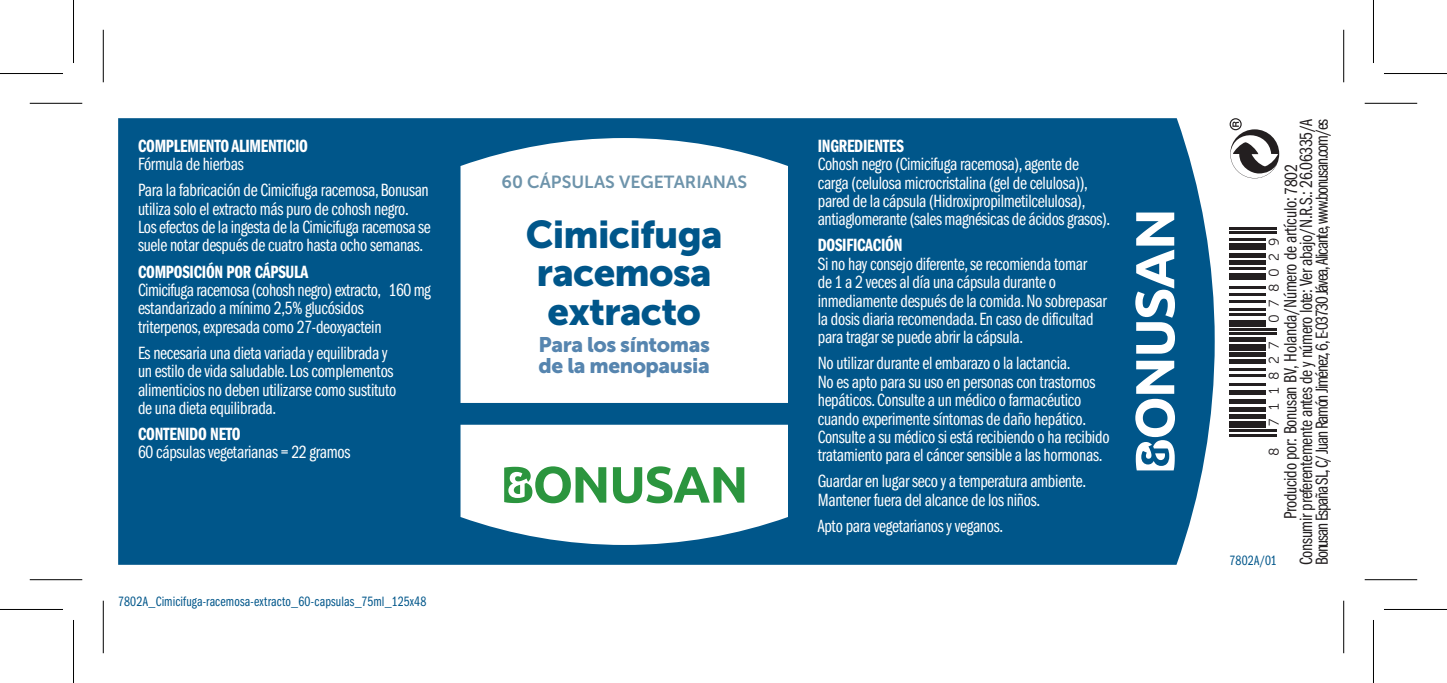
<style>
.page{position:relative;width:1447px;height:683px;background:#fff}
.page>*{position:absolute;margin:0;border:0;box-sizing:border-box;transform-origin:0 0}
.t1{font:38.5px/38.5px "Museo Sans 900";letter-spacing:-.02em;color:#00568a}
.t2{font:21px/21px "Museo Sans 900";letter-spacing:-.02em;color:#5685af}
.t3{font:18.2px/18.2px "Franklin Gothic Book Cmpr";letter-spacing:-.015em;color:#fff}
.t4{font:18.2px/15.8px "Franklin Gothic Book Cmpr";letter-spacing:-.02em;color:#231f20;text-align:center}
.t5{font:18.2px "Franklin Gothic Demi Cmpr";letter-spacing:-.015em;color:#fff}
.t6{font:17.5px "Museo Sans 700";color:#6e94ab}
.t7{font:14px "Franklin Gothic Book Cmpr";letter-spacing:.01em;color:#00568a}
.t8{font:14px "Museo Sans 300";letter-spacing:.525em;color:#231f20}
.s1{color:#fff}
</style>
<div class="page">
<div style="left:118px;top:118px;width:1096px;height:447px;background:#00568a"></div>
<svg style="left:1135px;top:212px;width:40px;height:142px"></svg>
<svg style="left:1135px;top:361px;width:40px;height:109px"></svg>
<svg style="left:460px;top:138px;width:328px;height:265px"></svg>
<svg style="left:460px;top:425px;width:328px;height:120px"></svg>
<svg style="left:1229px;top:118px;width:50px;height:60px"></svg>
<hr style="left:1229px;top:434px;width:48px;height:2px;background:#231f20">
<hr style="left:1229px;top:429px;width:48px;height:3px;background:#231f20">
<div style="left:1229px;top:421px;width:37px;height:6px;background:#231f20"></div>
<div style="left:1229px;top:414px;width:37px;height:5px;background:#231f20"></div>
<div style="left:1229px;top:407px;width:37px;height:5px;background:#231f20"></div>
<hr style="left:1229px;top:399px;width:37px;height:4px;background:#231f20">
<hr style="left:1229px;top:390px;width:37px;height:4px;background:#231f20">
<hr style="left:1229px;top:383px;width:37px;height:2px;background:#231f20">
<hr style="left:1229px;top:374px;width:37px;height:3px;background:#231f20">
<hr style="left:1229px;top:368px;width:37px;height:2px;background:#231f20">
<div style="left:1229px;top:359px;width:37px;height:5px;background:#231f20"></div>
<hr style="left:1229px;top:353px;width:37px;height:4px;background:#231f20">
<div style="left:1229px;top:344px;width:37px;height:7px;background:#231f20"></div>
<div style="left:1229px;top:337px;width:37px;height:5px;background:#231f20"></div>
<hr style="left:1229px;top:333px;width:48px;height:2px;background:#231f20">
<hr style="left:1229px;top:328px;width:48px;height:3px;background:#231f20">
<div style="left:1229px;top:320px;width:37px;height:6px;background:#231f20"></div>
<hr style="left:1229px;top:313px;width:37px;height:2px;background:#231f20">
<hr style="left:1229px;top:309px;width:37px;height:2px;background:#231f20">
<hr style="left:1229px;top:300px;width:37px;height:2px;background:#231f20">
<hr style="left:1229px;top:293px;width:37px;height:2px;background:#231f20">
<hr style="left:1229px;top:287px;width:37px;height:2px;background:#231f20">
<div style="left:1229px;top:273px;width:37px;height:7px;background:#231f20"></div>
<hr style="left:1229px;top:267px;width:37px;height:2px;background:#231f20">
<div style="left:1229px;top:260px;width:37px;height:5px;background:#231f20"></div>
<hr style="left:1229px;top:254px;width:37px;height:4px;background:#231f20">
<div style="left:1229px;top:243px;width:37px;height:6px;background:#231f20"></div>
<hr style="left:1229px;top:238px;width:37px;height:3px;background:#231f20">
<hr style="left:1229px;top:232px;width:48px;height:2px;background:#231f20">
<hr style="left:1229px;top:227px;width:48px;height:3px;background:#231f20">
<svg style="left:30px;top:102px;width:52px;height:1px"></svg>
<svg style="left:1364px;top:102px;width:53px;height:1px"></svg>
<svg style="left:30px;top:580px;width:52px;height:1px"></svg>
<svg style="left:1364px;top:580px;width:53px;height:1px"></svg>
<svg style="left:102px;top:30px;width:1px;height:52px"></svg>
<svg style="left:102px;top:600px;width:1px;height:53px"></svg>
<svg style="left:1344px;top:30px;width:1px;height:52px"></svg>
<svg style="left:1344px;top:600px;width:1px;height:53px"></svg>
<hr style="left:30px;top:103px;width:52px;height:1px;background:#000">
<hr style="left:1364px;top:103px;width:53px;height:1px;background:#000">
<hr style="left:30px;top:579px;width:52px;height:1px;background:#000">
<hr style="left:1364px;top:579px;width:53px;height:1px;background:#000">
<hr style="left:103px;top:30px;width:1px;height:52px;background:#000">
<hr style="left:103px;top:600px;width:1px;height:53px;background:#000">
<hr style="left:1343px;top:30px;width:1px;height:52px;background:#000">
<hr style="left:1343px;top:600px;width:1px;height:53px;background:#000">
<hr style="left:0;top:73px;width:63px;height:1px;background:#000">
<hr style="left:1384px;top:73px;width:63px;height:1px;background:#000">
<hr style="left:0;top:609px;width:63px;height:1px;background:#000">
<hr style="left:1384px;top:609px;width:63px;height:1px;background:#000">
<hr style="left:73px;top:0;width:1px;height:63px;background:#000">
<hr style="left:73px;top:620px;width:1px;height:63px;background:#000">
<hr style="left:1373px;top:0;width:1px;height:63px;background:#000">
<hr style="left:1373px;top:620px;width:1px;height:63px;background:#000">
<p class="t5" style="left:138px;top:136px;width:172px">COMPLEMENTO ALIMENTICIO</p>
<p class="t3" style="left:138px;top:151px;width:292px;line-height:25.9px">Fórmula de hierbas<br>Para la fabricación de Cimicifuga racemosa, Bonusan</p>
<p class="t3" style="left:138px;top:200px;width:294px">utiliza solo el extracto más puro de cohosh negro.<br>Los efectos de la ingesta de la Cimicifuga racemosa se suele notar después de cuatro hasta ocho semanas.</p>
<p class="t5" style="left:138px;top:261px;width:172px">COMPOSICIÓN POR CÁPSULA</p>
<p class="t3" style="left:138px;top:281px;width:294px">Cimicifuga racemosa (cohosh negro) extracto, 160 mg estandarizado a mínimo 2,5% glucósidos triterpenos, expresada como 27-deoxyactein</p>
<p class="t3" style="left:138px;top:344px;width:260px">Es necesaria una dieta variada y equilibrada y un estilo de vida saludable. Los complementos alimenticios no deben utilizarse como sustituto de una dieta equilibrada.</p>
<p class="t5" style="left:138px;top:424px;width:104px">CONTENIDO NETO</p>
<p class="t3" style="left:138px;top:443px;width:214px">60 cápsulas vegetarianas = 22 gramos</p>
<p class="t7" style="left:118px;top:594px;width:310px">7802A_Cimicifuga-racemosa-extracto_60-capsulas_75ml_125x48</p>
<p class="t6" style="left:501px;top:172px;width:247px">60 CÁPSULAS VEGETARIANAS</p>
<h1 class="t1" style="left:526px;top:215px;width:198px">Cimicifuga racemosa extracto</h1>
<p class="t2" style="left:538px;top:334px;width:173px">Para los síntomas de la menopausia</p>
<p class="t5" style="left:818px;top:136px;width:88px">INGREDIENTES</p>
<p class="t3" style="left:818px;top:155px;width:294px">Cohosh negro (Cimicifuga racemosa), agente de carga (celulosa microcristalina (gel de celulosa)), pared de la cápsula (Hidroxipropilmetilcelulosa), antiaglomerante (sales magnésicas de ácidos grasos).</p>
<p class="t5" style="left:818px;top:235px;width:86px">DOSIFICACIÓN</p>
<p class="t3" style="left:818px;top:255px;width:291px">Si no hay consejo diferente, se recomienda tomar<br>de 1 a 2 veces al día una cápsula durante o inmediamente después de la comida. No sobrepasar la dosis diaria recomendada. En caso de dificultad para tragar se puede abrir la cápsula.</p>
<p class="t3" style="left:818px;top:354px;width:293px">No utilizar durante el embarazo o la lactancia.<br>No es apto para su uso en personas con trastornos hepáticos. Consulte a un médico o farmacéutico cuando experimente síntomas de daño hepático.<br>Consulte a su médico si está recibiendo o ha recibido tratamiento para el cáncer sensible a las hormonas.</p>
<p class="t3" style="left:818px;top:472px;width:270px">Guardar en lugar seco y a temperatura ambiente.<br>Mantener fuera del alcance de los niños.</p>
<p class="t3" style="left:818px;top:517px;width:187px">Apto para vegetarianos y veganos.</p>
<p class="t4" style="left:1283px;top:565px;width:448px;rotate:-90deg">Producido por: Bonusan BV, Holanda/Número de artículo: <span class="s1">00 0<br></span>Consumir preferentemente antes de y número lote: Ver abajo/N.R.S.: 26.06335/A<br>Bonusan España SL, C/ Juan Ramón Jiménez, 6, E-03730 Jávea, Alicante, www.bonusan.com/es</p>
<p class="t4" style="left:1283px;top:195px;width:32px;rotate:-90deg">7802</p>
<p class="t8" style="left:1266px;top:323px;width:87px;rotate:-90deg">078029</p>
<p class="t8" style="left:1266px;top:425px;width:86px;rotate:-90deg">711827</p>
<p class="t8" style="left:1266px;top:456px;width:10px;rotate:-90deg">8</p>
<p class="t7" style="left:1229px;top:552px;width:49px">7802A/01</p>
</div>
